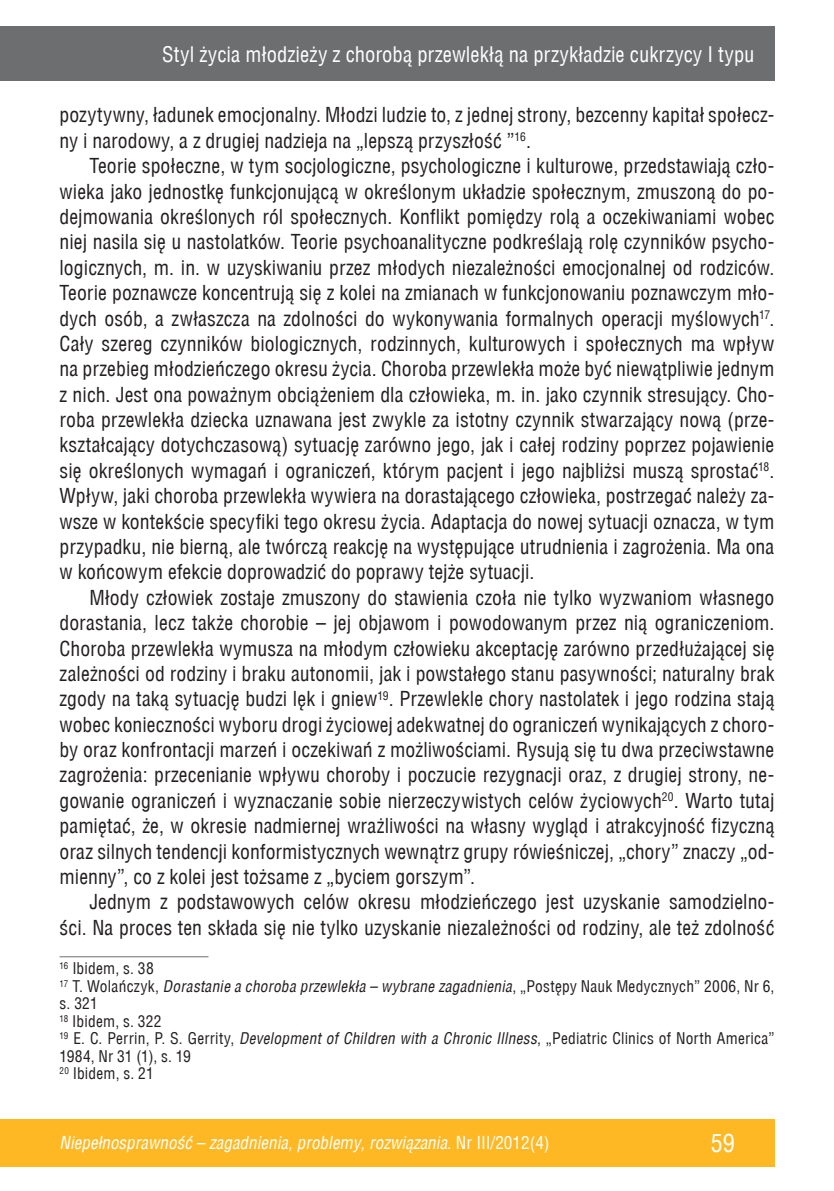
<style>
.page{position:relative;width:834px;height:1191px;background:#fff}
.page>*{position:absolute;margin:0;border:0;box-sizing:border-box;transform-origin:0 0}
.t1{font:24.5px "Switzerland Condensed";color:#fff}
.t2{font:21px "Switzerland Condensed";letter-spacing:.005em;color:#fff}
.t3{font:20.12px/25.4px "Switzerland Condensed";letter-spacing:.005em;color:#231f20;text-align:justify}
.t4{font:italic 17.5px "Switzerland Condensed";color:#fff}
.t5{font:15.75px/17.5px "Switzerland Condensed";letter-spacing:.015em;color:#231f20}
.s1{font-style:italic}
.s2{font-style:normal}
</style>
<div class="page">
<div style="left:0;top:1119px;width:774px;height:47px;background:#fdb824"></div>
<div style="left:0;top:26px;width:774px;height:55px;background:#6d6e70"></div>
<hr style="left:60px;top:956px;width:148px;height:1px;background:#6d6e70">
<p class="t2" style="left:162px;top:42px;width:593px">Styl życia młodzieży z chorobą przewlekłą na przykładzie cukrzycy I typu</p>
<p class="t3" style="left:60px;top:102px;width:716px">pozytywny, ładunek emocjonalny. Młodzi ludzie to, z jednej strony, bezcenny kapitał społecz&shy;ny i narodowy, a z drugiej nadzieja na „lepszą przyszłość ”<sup>16</sup>.</p>
<p class="t3" style="left:60px;top:153px;width:716px;text-indent:30px">Teorie społeczne, w tym socjologiczne, psychologiczne i kulturowe, przedstawiają czło&shy;wieka jako jednostkę funkcjonującą w określonym układzie społecznym, zmuszoną do po&shy;dejmowania określonych ról społecznych. Konflikt pomiędzy rolą a oczekiwaniami wobec niej nasila się u nastolatków. Teorie psychoanalityczne podkreślają rolę czynników psycho&shy;logicznych, m. in. w uzyskiwaniu przez młodych niezależności emocjonalnej od rodziców.<br>Teorie poznawcze koncentrują się z kolei na zmianach w funkcjonowaniu poznawczym mło&shy;dych osób, a zwłaszcza na zdolności do wykonywania formalnych operacji myślowych<sup>17</sup>.<br>Cały szereg czynników biologicznych, rodzinnych, kulturowych i społecznych ma wpływ na przebieg młodzieńczego okresu życia. Choroba przewlekła może być niewątpliwie jednym z nich. Jest ona poważnym obciążeniem dla człowieka, m. in. jako czynnik stresujący. Cho&shy;roba przewlekła dziecka uznawana jest zwykle za istotny czynnik stwarzający nową (prze&shy;kształcający dotychczasową) sytuację zarówno jego, jak i całej rodziny poprzez pojawienie się określonych wymagań i ograniczeń, którym pacjent i jego najbliżsi muszą sprostać<sup>18</sup>.<br>Wpływ, jaki choroba przewlekła wywiera na dorastającego człowieka, postrzegać należy za&shy;wsze w kontekście specyfiki tego okresu życia. Adaptacja do nowej sytuacji oznacza, w tym przypadku, nie bierną, ale twórczą reakcję na występujące utrudnienia i zagrożenia. Ma ona w końcowym efekcie doprowadzić do poprawy tejże sytuacji.</p>
<p class="t3" style="left:60px;top:585px;width:716px;text-indent:30px">Młody człowiek zostaje zmuszony do stawienia czoła nie tylko wyzwaniom własnego dorastania, lecz także chorobie – jej objawom i powodowanym przez nią ograniczeniom.<br>Choroba przewlekła wymusza na młodym człowieku akceptację zarówno przedłużającej się zależności od rodziny i braku autonomii, jak i powstałego stanu pasywności; naturalny brak zgody na taką sytuację budzi lęk i gniew<sup>19</sup>. Przewlekle chory nastolatek i jego rodzina stają wobec konieczności wyboru drogi życiowej adekwatnej do ograniczeń wynikających z choro&shy;by oraz konfrontacji marzeń i oczekiwań z możliwościami. Rysują się tu dwa przeciwstawne zagrożenia: przecenianie wpływu choroby i poczucie rezygnacji oraz, z drugiej strony, ne&shy;gowanie ograniczeń i wyznaczanie sobie nierzeczywistych celów życiowych<sup>20</sup>. Warto tutaj pamiętać, że, w okresie nadmiernej wrażliwości na własny wygląd i atrakcyjność fizyczną oraz silnych tendencji konformistycznych wewnątrz grupy rówieśniczej, „chory” znaczy „od&shy;mienny”, co z kolei jest tożsame z „byciem gorszym”.</p>
<p class="t3" style="left:60px;top:889px;width:716px;text-align:right">Jednym z podstawowych celów okresu młodzieńczego jest uzyskanie samodzielno&shy;ści. Na proces ten składa się nie tylko uzyskanie niezależności od rodziny, ale też zdolność</p>
<p class="t5" style="left:60px;top:959px;width:716px"><sup>16</sup> Ibidem, s. 38<br><sup>17</sup> T. Wolańczyk, <span class="s1">Dorastanie a choroba przewlekła – wybrane zagadnienia</span>, „Postępy Nauk Medycznych” 2006, Nr 6, s. 321<br><sup>18</sup> Ibidem, s. 322<br><sup>19</sup> E. C. Perrin, P. S. Gerrity, <span class="s1">Development of Children with a Chronic Illness</span>, „Pediatric Clinics of North America” 1984, Nr 31 (1), s. 19<br><sup>20</sup> Ibidem, s. 21</p>
<p class="t4" style="left:60px;top:1132px;width:491px">Niepełnosprawność – zagadnienia, problemy, rozwiązania<span class="s2">. Nr III/2012(4)</span></p>
<p class="t1" style="left:710px;top:1129px;width:26px">59</p>
</div>
